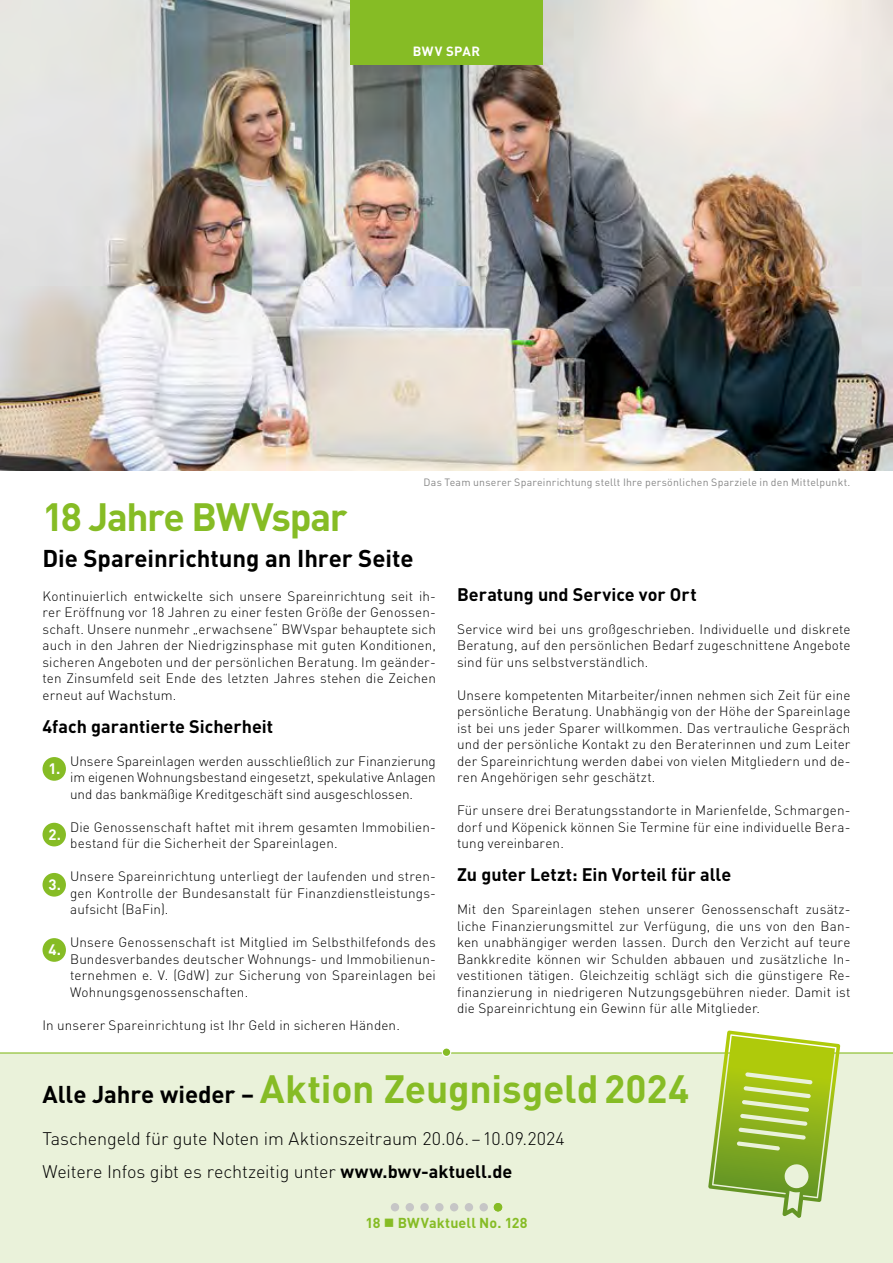
<style>
.page{position:relative;width:893px;height:1263px;background:#fff}
.page>*{position:absolute;margin:0;border:0;box-sizing:border-box;transform-origin:0 0}
.t1{font:700 39px "DIN";letter-spacing:-.005em;color:#86bc25}
.t2{font:700 39px "DIN";letter-spacing:-.035em;color:#86bc25}
.t3{font:700 24px "DIN";letter-spacing:-.005em;color:#000}
.t4{font:300 18px/33px "DIN";letter-spacing:-.01em;color:#000}
.t5{font:700 18px "DIN";color:#000}
.t6{font:700 15px "DIN";color:#fff}
.t7{font:700 14.25px "DIN";letter-spacing:.01em;color:#86bc25}
.t8{font:300 13.5px/16.5px "DIN";letter-spacing:.01em;color:#000;text-align:justify}
.t9{font:700 13.2px "DIN";letter-spacing:.035em;color:#fff}
.t10{font:10.5px "DIN";letter-spacing:.02em;color:#878787}
.s1{font-size:24px;color:#000}
.s2{font-weight:700}
</style>
<div class="page">
<img style="left:0;top:0;width:893px;height:471px">
<div style="left:0;top:1053px;width:893px;height:210px;background:#eaf2da"></div>
<hr style="left:0;top:1052px;width:893px;height:1px;background:#86bc25">
<div style="left:442px;top:1048px;width:9px;height:8px;background:#86bc25;border-radius:50%"></div>
<div style="left:442px;top:1047px;width:9px;height:10px;border:1px solid #fff;border-radius:50%"></div>
<div style="left:350px;top:0;width:193px;height:65px;background:#86bc25"></div>
<div style="left:43px;top:938px;width:23px;height:24px;background:#86bc25;border-radius:50%"></div>
<div style="left:43px;top:873px;width:23px;height:24px;background:#86bc25;border-radius:50%"></div>
<div style="left:43px;top:823px;width:23px;height:23px;background:#86bc25;border-radius:50%"></div>
<div style="left:43px;top:757px;width:23px;height:24px;background:#86bc25;border-radius:50%"></div>
<div style="left:391px;top:1203px;width:8px;height:8px;background:#c6c6c6;border-radius:50%"></div>
<div style="left:406px;top:1203px;width:8px;height:8px;background:#c6c6c6;border-radius:50%"></div>
<div style="left:420px;top:1203px;width:9px;height:8px;background:#c6c6c6;border-radius:50%"></div>
<div style="left:435px;top:1203px;width:9px;height:8px;background:#c6c6c6;border-radius:50%"></div>
<div style="left:450px;top:1203px;width:8px;height:8px;background:#c6c6c6;border-radius:50%"></div>
<div style="left:465px;top:1203px;width:8px;height:8px;background:#c6c6c6;border-radius:50%"></div>
<div style="left:479px;top:1203px;width:9px;height:8px;background:#c6c6c6;border-radius:50%"></div>
<div style="left:494px;top:1203px;width:8px;height:8px;background:#86bc25;border-radius:50%"></div>
<svg style="left:697px;top:1030px;width:149px;height:188px"></svg>
<p class="t9" style="left:413px;top:43px;width:69px">BWV SPAR</p>
<h1 class="t2" style="left:43px;top:491px;width:307px">18 Jahre BWVspar</h1>
<h2 class="t3" style="left:43px;top:542px;width:372px">Die Spareinrichtung an Ihrer Seite</h2>
<p class="t10" style="left:424px;top:475px;width:428px">Das Team unserer Spareinrichtung stellt Ihre persönlichen Sparziele in den Mittelpunkt.</p>
<p class="t8" style="left:43px;top:588px;width:395px">Kontinuierlich entwickelte sich unsere Spareinrichtung seit ih&shy;rer Eröffnung vor 18 Jahren zu einer festen Größe der Genossen&shy;schaft. Unsere nunmehr „erwachsene“ BWVspar behauptete sich auch in den Jahren der Niedrigzinsphase mit guten Konditionen, sicheren Angeboten und der persönlichen Beratung. Im geänder&shy;ten Zinsumfeld seit Ende des letzten Jahres stehen die Zeichen erneut auf Wachstum.</p>
<h3 class="t5" style="left:43px;top:715px;width:232px">4fach garantierte Sicherheit</h3>
<p class="t8" style="left:70px;top:753px;width:367px">Unsere Spareinlagen werden ausschließlich zur Finanzierung im eigenen Wohnungsbestand eingesetzt, spekulative Anlagen und das bankmäßige Kreditgeschäft sind ausgeschlossen.</p>
<p class="t8" style="left:70px;top:819px;width:367px">Die Genossenschaft haftet mit ihrem gesamten Immobilien&shy;bestand für die Sicherheit der Spareinlagen.</p>
<p class="t8" style="left:70px;top:868px;width:367px">Unsere Spareinrichtung unterliegt der laufenden und stren&shy;gen Kontrolle der Bundesanstalt für Finanzdienstleistungs&shy;aufsicht (BaFin).</p>
<p class="t8" style="left:70px;top:934px;width:367px">Unsere Genossenschaft ist Mitglied im Selbsthilfefonds des Bundesverbandes deutscher Wohnungs- und Immobilienun&shy;ternehmen e. V. (GdW) zur Sicherung von Spareinlagen bei Wohnungsgenossenschaften.</p>
<p class="t8" style="left:43px;top:1017px;width:359px">In unserer Spareinrichtung ist Ihr Geld in sicheren Händen.</p>
<p class="t6" style="left:48px;top:759px;width:13px">1.</p>
<p class="t6" style="left:48px;top:824px;width:14px">2.</p>
<p class="t6" style="left:48px;top:875px;width:14px">3.</p>
<p class="t6" style="left:48px;top:940px;width:14px">4.</p>
<h3 class="t5" style="left:457px;top:583px;width:241px">Beratung und Service vor Ort</h3>
<p class="t8" style="left:457px;top:621px;width:395px">Service wird bei uns großgeschrieben. Individuelle und diskrete Beratung, auf den persönlichen Bedarf zugeschnittene Angebote sind für uns selbstverständlich.</p>
<p class="t8" style="left:457px;top:687px;width:395px">Unsere kompetenten Mitarbeiter/innen nehmen sich Zeit für eine persönliche Beratung. Unabhängig von der Höhe der Spareinlage ist bei uns jeder Sparer willkommen. Das vertrauliche Gespräch und der persönliche Kontakt zu den Beraterinnen und zum Leiter der Spareinrichtung werden dabei von vielen Mitgliedern und de&shy;ren Angehörigen sehr geschätzt.</p>
<p class="t8" style="left:457px;top:802px;width:395px">Für unsere drei Beratungsstandorte in Marienfelde, Schmargen&shy;dorf und Köpenick können Sie Termine für eine individuelle Bera&shy;tung vereinbaren.</p>
<h3 class="t5" style="left:457px;top:863px;width:276px">Zu guter Letzt: Ein Vorteil für alle</h3>
<p class="t8" style="left:457px;top:901px;width:395px">Mit den Spareinlagen stehen unserer Genossenschaft zusätz&shy;liche Finanzierungsmittel zur Verfügung, die uns von den Ban&shy;ken unabhängiger werden lassen. Durch den Verzicht auf teure Bankkredite können wir Schulden abbauen und zusätzliche In&shy;vestitionen tätigen. Gleichzeitig schlägt sich die günstigere Re&shy;finanzierung in niedrigeren Nutzungsgebühren nieder. Damit ist die Spareinrichtung ein Gewinn für alle Mitglieder.</p>
<h1 class="t1" style="left:43px;top:1063px;width:648px"><span class="s1">Alle Jahre wieder –</span> Aktion Zeugnisgeld 2024</h1>
<h3 class="t4" style="left:43px;top:1122px;width:524px">Taschengeld für gute Noten im Aktionszeitraum 20.06.–10.09.2024<br>Weitere Infos gibt es rechtzeitig unter <span class="s2">www.bwv-aktuell.de</span></h3>
<p class="t7" style="left:365px;top:1213px;width:164px">18 ■ BWVaktuell No. 128</p>
</div>
